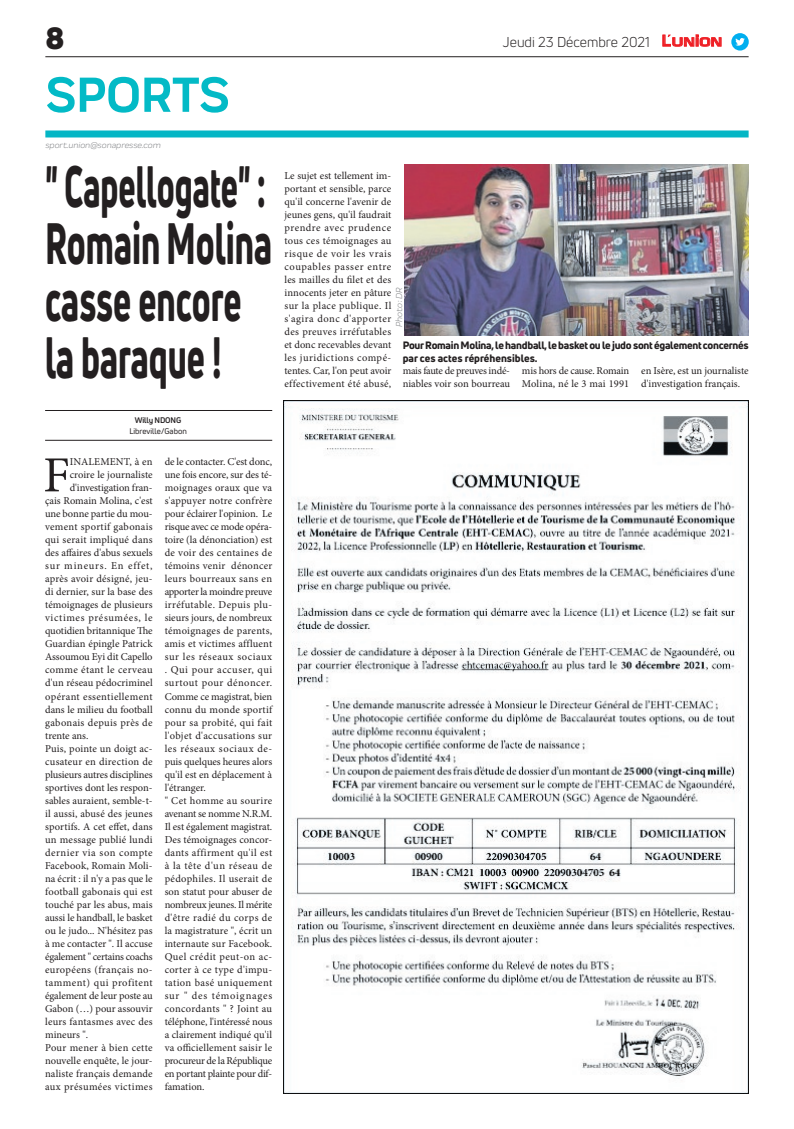
<style>
.page{position:relative;width:794px;height:1129px;background:#fff}
.page>*{position:absolute;margin:0;border:0;box-sizing:border-box;transform-origin:0 0}
.t1{font:800 57px/57px "Uni Neue";color:#231f20;scale:.57 1}
.t2{font:700 51px "Praktika";color:#03bac6}
.t3{font:50.5px "Minion Pro";color:#231f20}
.t4{font:900 30px "Uni Neue";color:#231f20}
.t5{font:14px "Uni Neue";color:#231f20}
.t6{font:10.5px/13px "Minion Pro";letter-spacing:.005em;color:#231f20}
.t7{font:10.5px "Minion Pro";letter-spacing:.025em;color:#231f20}
.t8{font:800 10.5px/12.6px "Uni Neue";letter-spacing:-.025em;color:#231f20}
.t9{font:10.5px "Minion Pro";letter-spacing:.035em;color:#231f20}
.t10{font:10.5px "Minion Pro";letter-spacing:.03em;color:#231f20}
.t11{font:10.5px/13px "Minion Pro";letter-spacing:-.02em;color:#231f20}
.t12{font:10.5px "Minion Pro";letter-spacing:-.015em;color:#231f20}
.t13{font:10.5px "Minion Pro";letter-spacing:-.025em;color:#231f20}
.t14{font:10.5px "Minion Pro";letter-spacing:.06em;color:#231f20}
.t15{font:10.5px "Minion Pro";letter-spacing:.04em;color:#231f20}
.t16{font:10.5px "Minion Pro";letter-spacing:.07em;color:#231f20}
.t17{font:10.5px "Minion Pro";letter-spacing:.045em;color:#231f20}
.t18{font:italic 9px "Praktika";color:#818386}
.t19{font:8px "Uni Neue";color:#231f20}
.t20{font:700 8px "Uni Neue";letter-spacing:-.02em;color:#231f20}
.s1{font-family:"Eurostile";font-weight:600;font-size:14.9px;color:#ee1d23}
.s2{font-family:"Eurostile";font-weight:600;font-size:11.4px;color:#ee1d23}
</style>
<div class="page">
<hr style="left:45px;top:56px;width:703px;height:1px;background:#231f20">
<div style="left:45px;top:130px;width:703px;height:7px;background:#04b6c5"></div>
<svg style="left:662px;top:34px;width:60px;height:13px"></svg>
<div style="left:731px;top:33px;width:17px;height:18px;background:#00aeef;border-radius:50%"></div>
<svg style="left:735px;top:38px;width:10px;height:8px"></svg>
<img style="left:283px;top:401px;width:465px;height:691px">
<hr style="left:45px;top:439px;width:227px;height:1px;background:#231f20">
<hr style="left:45px;top:410px;width:227px;height:1px;background:#231f20">
<img style="left:404px;top:164px;width:344px;height:171px">
<h3 class="t4" style="left:45px;top:17px;width:21px">8</h3>
<h2 class="t2" style="left:46px;top:54px;width:185px">SPORTS</h2>
<p class="t18" style="left:45px;top:139px;width:117px">sport.union@sonapresse.com</p>
<h1 class="t1" style="left:45px;top:157px;width:400px">" Capellogate" :<br>Romain Molina casse encore la baraque !</h1>
<p class="t20" style="left:135px;top:415px;width:48px">Willy NDONG</p>
<p class="t19" style="left:129px;top:426px;width:59px">Libreville/Gabon</p>
<h3 class="t3" style="left:43px;top:441px;width:28px">F</h3>
<p class="t6" style="left:70px;top:455px;width:84px">INALEMENT, à en</p>
<p class="t6" style="left:70px;top:468px;width:84px">croire le journaliste</p>
<p class="t6" style="left:70px;top:481px;width:84px">d'investigation fran-</p>
<p class="t6" style="left:45px;top:494px;width:109px">çais Romain Molina, c'est</p>
<p class="t6" style="left:45px;top:507px;width:109px">une bonne partie du mou-</p>
<p class="t7" style="left:45px;top:520px;width:109px">vement sportif gabonais</p>
<p class="t7" style="left:45px;top:533px;width:109px">qui serait impliqué dans</p>
<p class="t6" style="left:45px;top:546px;width:109px">des affaires d'abus sexuels</p>
<p class="t16" style="left:45px;top:559px;width:109px">sur mineurs. En effet,</p>
<p class="t7" style="left:45px;top:572px;width:109px">après avoir désigné, jeu-</p>
<p class="t6" style="left:45px;top:585px;width:109px">di dernier, sur la base des</p>
<p class="t6" style="left:45px;top:598px;width:109px">témoignages de plusieurs</p>
<p class="t14" style="left:45px;top:611px;width:109px">victimes présumées, le</p>
<p class="t6" style="left:45px;top:624px;width:109px">quotidien britannique The</p>
<p class="t6" style="left:45px;top:637px;width:109px">Guardian épingle Patrick</p>
<p class="t6" style="left:45px;top:650px;width:109px">Assoumou Eyi dit Capello</p>
<p class="t9" style="left:45px;top:663px;width:109px">comme étant le cerveau</p>
<p class="t6" style="left:45px;top:676px;width:109px">d'un réseau pédocriminel</p>
<p class="t9" style="left:45px;top:689px;width:109px">opérant essentiellement</p>
<p class="t6" style="left:45px;top:702px;width:109px">dans le milieu du football</p>
<p class="t10" style="left:45px;top:715px;width:109px">gabonais depuis près de</p>
<p class="t6" style="left:45px;top:728px;width:45px">trente ans.</p>
<p class="t6" style="left:45px;top:741px;width:109px">Puis, pointe un doigt ac-</p>
<p class="t7" style="left:45px;top:754px;width:109px">cusateur en direction de</p>
<p class="t12" style="left:45px;top:767px;width:109px">plusieurs autres disciplines</p>
<p class="t6" style="left:45px;top:780px;width:109px">sportives dont les respon-</p>
<p class="t6" style="left:45px;top:793px;width:109px">sables auraient, semble-t-</p>
<p class="t6" style="left:45px;top:806px;width:109px">il aussi, abusé des jeunes</p>
<p class="t6" style="left:45px;top:819px;width:109px">sportifs. A cet effet, dans</p>
<p class="t6" style="left:45px;top:832px;width:109px">un message publié lundi</p>
<p class="t17" style="left:45px;top:845px;width:109px">dernier via son compte</p>
<p class="t6" style="left:45px;top:858px;width:109px">Facebook, Romain Moli-</p>
<p class="t6" style="left:45px;top:871px;width:109px">na écrit : il n'y a pas que le</p>
<p class="t6" style="left:45px;top:884px;width:109px">football gabonais qui est</p>
<p class="t6" style="left:45px;top:897px;width:109px">touché par les abus, mais</p>
<p class="t6" style="left:45px;top:910px;width:109px">aussi le handball, le basket</p>
<p class="t6" style="left:45px;top:923px;width:109px">ou le judo... N'hésitez pas</p>
<p class="t6" style="left:45px;top:936px;width:109px">à me contacter ". Il accuse</p>
<p class="t13" style="left:45px;top:949px;width:109px">également " certains coachs</p>
<p class="t10" style="left:45px;top:962px;width:109px">européens (français no-</p>
<p class="t15" style="left:45px;top:975px;width:109px">tamment) qui profitent</p>
<p class="t6" style="left:45px;top:988px;width:109px">également de leur poste au</p>
<p class="t6" style="left:45px;top:1001px;width:109px">Gabon (…) pour assouvir</p>
<p class="t7" style="left:45px;top:1014px;width:109px">leurs fantasmes avec des</p>
<p class="t6" style="left:45px;top:1027px;width:44px">mineurs ".</p>
<p class="t10" style="left:45px;top:1040px;width:109px">Pour mener à bien cette</p>
<p class="t6" style="left:45px;top:1053px;width:109px">nouvelle enquête, le jour-</p>
<p class="t6" style="left:45px;top:1066px;width:109px">naliste français demande</p>
<p class="t9" style="left:45px;top:1079px;width:109px">aux présumées victimes</p>
<p class="t6" style="left:165px;top:455px;width:109px">de le contacter. C'est donc, une fois encore, sur des té&shy;moignages oraux que va s'appuyer notre confrère pour éclairer l'opinion. Le risque avec ce mode opéra&shy;toire (la dénonciation) est de voir des centaines de témoins venir dénoncer leurs bourreaux sans en apporter la moindre preuve irréfutable. Depuis plu&shy;sieurs jours, de nombreux témoignages de parents, amis et victimes affluent sur les réseaux sociaux . Qui pour accuser, qui surtout pour dénoncer.<br>Comme ce magistrat, bien connu du monde sportif pour sa probité, qui fait l'objet d'accusations sur les réseaux sociaux de&shy;puis quelques heures alors qu'il est en déplacement à l'étranger.<br>" Cet homme au sourire avenant se nomme N.R.M.<br>Il est également magistrat.<br>Des témoignages concor&shy;dants affirment qu'il est à la tête d'un réseau de pédophiles. Il userait de son statut pour abuser de nombreux jeunes. Il mérite d'être radié du corps de la magistrature ", écrit un internaute sur Facebook.<br>Quel crédit peut-on ac&shy;corter à ce type d'impu&shy;tation basé uniquement sur " des témoignages concordants " ? Joint au téléphone, l'intéressé nous a clairement indiqué qu'il va officiellement saisir le procureur de la République en portant plainte pour dif&shy;famation.</p>
<h3 class="t5" style="left:503px;top:33px;width:221px">Jeudi 23 Décembre 2021 <span class="s1">L</span><span class="s2">UNION</span></h3>
<p class="t6" style="left:284px;top:169px;width:108px;text-align:justify">Le sujet est tellement im&shy;portant et sensible, parce qu'il concerne l'avenir de jeunes gens, qu'il faudrait prendre avec prudence tous ces témoignages au risque de voir les vrais coupables passer entre les mailles du filet et des innocents jeter en pâture sur la place publique. Il s'agira donc d'apporter des preuves irréfutables et donc recevables devant les juridictions compé&shy;tentes. Car, l'on peut avoir effectivement été abusé,</p>
<p class="t18" style="left:393px;top:327px;width:41px;rotate:-90deg">Photo : DR</p>
<p class="t8" style="left:403px;top:339px;width:347px">Pour Romain Molina, le handball, le basket ou le judo sont également concernés par ces actes répréhensibles.</p>
<p class="t11" style="left:403px;top:364px;width:109px">mais faute de preuves indé&shy;niables voir son bourreau</p>
<p class="t6" style="left:522px;top:364px;width:109px">mis hors de cause. Romain<br>Molina, né le 3 mai 1991</p>
<p class="t6" style="left:641px;top:364px;width:109px">en Isère, est un journaliste d'investigation français.</p>
</div>
